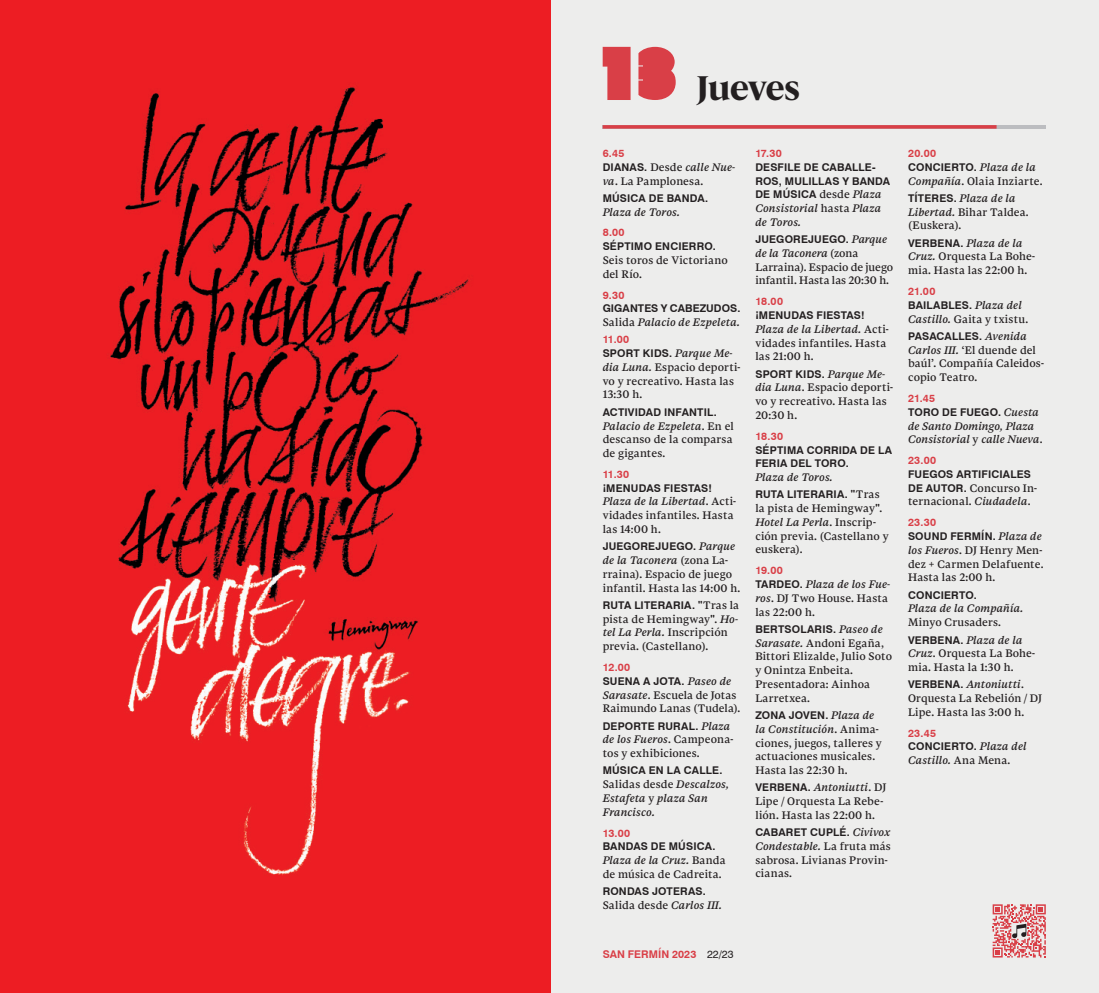
<style>
.page{position:relative;width:1099px;height:993px;background:#fff}
.page>*{position:absolute;margin:0;border:0;box-sizing:border-box;transform-origin:0 0}
.t1{font:700 33.75px "Ashler Display";letter-spacing:-.025em;color:#231f20}
.TXT1__1{font:10.62px/13.8px "Ashler Text";letter-spacing:.015em;color:#231f20}
.ultimo_parrafo{font:10.62px/13.8px "Ashler Text";letter-spacing:.015em;color:#231f20}
.TXT1__1-2{font:700 10.62px/13.8px "Swiss 721 BT";letter-spacing:.015em;color:#231f20}
.ultimo_parrafo-2{font:italic 10.62px/13.8px "Ashler Text";letter-spacing:.005em;color:#231f20}
.TXT1__1-3{font:italic 10.62px/13.8px "Ashler Text";letter-spacing:.01em;color:#231f20}
.ultimo_parrafo-3{font:700 10.62px/13.8px "Swiss 721 BT";letter-spacing:.015em;color:#231f20}
.HORAS{font:700 10.62px "Swiss 721 BT";letter-spacing:.015em;color:#d93f47}
.TXT1{font:10.62px/13.8px "Ashler Text";letter-spacing:.015em;color:#231f20}
.TXT1-2{font:italic 10.62px/13.8px "Ashler Text";letter-spacing:.005em;color:#231f20}
.s1{font-family:"Swiss 721 BT";font-weight:700}
.s2{font-style:italic}
.s3{font-family:"Ashler Text";font-weight:400;font-style:italic}
.s4{font-family:"Ashler Text";font-weight:400}
.s5{font-family:"Swiss 721 BT";font-weight:700;font-style:normal}
.s6{font-style:normal}
.s7{font-weight:400;color:#231f20}
</style>
<div class="page">
<div style="left:549px;top:0;width:549px;height:992px;background:#ededec"></div>
<hr style="left:602px;top:125px;width:443px;height:4px;background:#bcbdc0">
<svg style="left:602px;top:125px;width:394px;height:4px;background:#d54d54"></svg>
<svg style="left:602px;top:47px;width:28px;height:53px"></svg>
<svg style="left:638px;top:47px;width:37px;height:53px;background:#db535a"></svg>
<img style="left:0;top:0;width:550px;height:992px">
<svg style="left:992px;top:904px;width:53px;height:53px"></svg>
<p class="t1" style="left:696px;top:66px;width:105px">Jueves</p>
<p class="HORAS" style="left:602px;top:147px;width:23px">6.45</p>
<p class="TXT1__1" style="left:602px;top:160px;width:134px"><span class="s1">DIANAS.</span> Desde <span class="s2">calle Nue&shy;va</span>. La Pamplonesa.</p>
<p class="ultimo_parrafo-3" style="left:602px;top:191px;width:107px">MÚSICA DE BANDA.<br><span class="s3">Plaza de Toros.</span></p>
<p class="HORAS" style="left:602px;top:226px;width:23px">8.00</p>
<p class="ultimo_parrafo" style="left:602px;top:240px;width:127px"><span class="s1">SÉPTIMO ENCIERRO.<br></span>Seis toros de Victoriano del Río.</p>
<p class="HORAS" style="left:602px;top:288px;width:23px">9.30</p>
<p class="TXT1__1-2" style="left:602px;top:301px;width:139px">GIGANTES Y CABEZUDOS.<br><span class="s4">Salida</span> <span class="s3">Palacio de Ezpeleta.</span></p>
<p class="HORAS" style="left:602px;top:333px;width:28px">11.00</p>
<p class="TXT1__1" style="left:602px;top:346px;width:139px"><span class="s1">SPORT KIDS.</span> <span class="s2">Parque Me&shy;dia Luna.</span> Espacio deporti&shy;vo y recreativo. Hasta las<br>13:30 h.</p>
<p class="ultimo_parrafo" style="left:602px;top:405px;width:133px"><span class="s1">ACTIVIDAD INFANTIL.<br></span><span class="s2">Palacio de Ezpeleta</span>. En el descanso de la comparsa de gigantes.</p>
<p class="HORAS" style="left:602px;top:467px;width:28px">11.30</p>
<p class="TXT1__1" style="left:602px;top:481px;width:135px"><span class="s1">¡MENUDAS FIESTAS!<br></span><span class="s2">Plaza de la Libertad</span>. Acti&shy;vidades infantiles. Hasta las 14:00 h.</p>
<p class="TXT1__1" style="left:602px;top:539px;width:139px"><span class="s1">JUEGOREJUEGO.</span> <span class="s2">Parque de la Taconera</span> (zona La&shy;rraina). Espacio de juego infantil. Hasta las 14:00 h.</p>
<p class="ultimo_parrafo" style="left:602px;top:598px;width:138px"><span class="s1">RUTA LITERARIA.</span> "Tras la pista de Hemingway". <span class="s2">Ho&shy;tel La Perla.</span> Inscripción previa. (Castellano).</p>
<p class="HORAS" style="left:602px;top:660px;width:29px">12.00</p>
<p class="TXT1__1" style="left:602px;top:674px;width:139px"><span class="s1">SUENA A JOTA.</span> <span class="s2">Paseo de<br>Sarasate</span>. Escuela de Jotas<br>Raimundo Lanas (Tudela).</p>
<p class="TXT1__1" style="left:602px;top:719px;width:132px"><span class="s1">DEPORTE RURAL.</span> <span class="s2">Plaza de los Fueros</span>. Campeona&shy;tos y exhibiciones.</p>
<p class="ultimo_parrafo-2" style="left:602px;top:763px;width:128px"><span class="s5">MÚSICA EN LA CALLE.<br></span><span class="s6">Salidas desde</span> Descalzos,<br>Estafeta <span class="s6">y</span> plaza San<br>Francisco.</p>
<p class="HORAS" style="left:602px;top:826px;width:29px">13.00</p>
<p class="TXT1__1" style="left:602px;top:839px;width:124px"><span class="s1">BANDAS DE MÚSICA.<br></span><span class="s2">Plaza de la Cruz.</span> Banda de música de Cadreita.</p>
<p class="ultimo_parrafo-3" style="left:602px;top:884px;width:121px">RONDAS JOTERAS.<br><span class="s4">Salida desde</span> <span class="s3">Carlos III.</span></p>
<p class="HORAS" style="left:755px;top:147px;width:28px">17.30</p>
<p class="TXT1__1-2" style="left:755px;top:160px;width:136px">DESFILE DE CABALLE-<br>ROS, MULILLAS Y BANDA<br>DE MÚSICA <span class="s4">desde</span> <span class="s3">Plaza<br>Consistorial</span> <span class="s4">hasta</span> <span class="s3">Plaza de Toros.</span></p>
<p class="ultimo_parrafo" style="left:755px;top:232px;width:139px"><span class="s1">JUEGOREJUEGO.</span> <span class="s2">Parque de la Taconera</span> (zona<br>Larraina). Espacio de juego infantil. Hasta las 20:30 h.</p>
<p class="HORAS" style="left:755px;top:295px;width:29px">18.00</p>
<p class="TXT1__1" style="left:755px;top:308px;width:135px"><span class="s1">¡MENUDAS FIESTAS!<br></span><span class="s2">Plaza de la Libertad.</span> Acti&shy;vidades infantiles. Hasta las 21:00 h.</p>
<p class="ultimo_parrafo" style="left:755px;top:367px;width:139px"><span class="s1">SPORT KIDS.</span> <span class="s2">Parque Me&shy;dia Luna</span>. Espacio deporti&shy;vo y recreativo. Hasta las<br>20:30 h.</p>
<p class="HORAS" style="left:755px;top:429px;width:29px">18.30</p>
<p class="TXT1__1-2" style="left:755px;top:442px;width:138px">SÉPTIMA CORRIDA DE LA<br>FERIA DEL TORO.<br><span class="s3">Plaza de Toros.</span></p>
<p class="ultimo_parrafo" style="left:755px;top:487px;width:135px"><span class="s1">RUTA LITERARIA.</span> "Tras la pista de Hemingway".<br><span class="s2">Hotel La Perla</span>. Inscrip&shy;ción previa. (Castellano y euskera).</p>
<p class="HORAS" style="left:755px;top:564px;width:29px">19.00</p>
<p class="TXT1__1" style="left:755px;top:577px;width:136px"><span class="s1">TARDEO.</span> <span class="s2">Plaza de los Fue&shy;ros</span>. DJ Two House. Hasta las 22:00 h.</p>
<p class="TXT1" style="left:755px;top:622px;width:138px"><span class="s1">BERTSOLARIS.</span> <span class="s2">Paseo de<br>Sarasate.</span> Andoni Egaña,<br>Bittori Elizalde, Julio Soto y Onintza Enbeita.</p>
<p class="TXT1__1" style="left:755px;top:677px;width:116px">Presentadora: Ainhoa<br>Larretxea.</p>
<p class="TXT1__1" style="left:755px;top:708px;width:128px"><span class="s1">ZONA JOVEN.</span> <span class="s2">Plaza de la Constitución</span>. Anima&shy;ciones, juegos, talleres y actuaciones musicales.<br>Hasta las 22:30 h.</p>
<p class="TXT1__1" style="left:755px;top:780px;width:132px"><span class="s1">VERBENA.</span> <span class="s2">Antoniutti</span>. DJ<br>Lipe / Orquesta La Rebe&shy;lión. Hasta las 22:00 h.</p>
<p class="ultimo_parrafo" style="left:755px;top:825px;width:137px"><span class="s1">CABARET CUPLÉ.</span> <span class="s2">Civivox<br>Condestable.</span> La fruta más sabrosa. Livianas Provin&shy;cianas.</p>
<p class="HORAS" style="left:908px;top:147px;width:30px">20.00</p>
<p class="TXT1__1-3" style="left:908px;top:160px;width:136px"><span class="s5">CONCIERTO.</span> Plaza de la<br>Compañía<span class="s6">. Olaia Inziarte.</span></p>
<p class="TXT1__1" style="left:908px;top:191px;width:122px"><span class="s1">TÍTERES.</span> <span class="s2">Plaza de la<br>Libertad.</span> Bihar Taldea. (Euskera).</p>
<p class="ultimo_parrafo" style="left:908px;top:236px;width:128px"><span class="s1">VERBENA.</span> <span class="s2">Plaza de la<br>Cruz.</span> Orquesta La Bohe&shy;mia. Hasta las 22:00 h.</p>
<p class="HORAS" style="left:908px;top:285px;width:29px">21.00</p>
<p class="TXT1__1-3" style="left:908px;top:298px;width:122px"><span class="s5">BAILABLES.</span> Plaza del<br>Castillo. <span class="s6">Gaita y txistu.</span></p>
<p class="ultimo_parrafo" style="left:908px;top:329px;width:137px"><span class="s1">PASACALLES.</span> <span class="s2">Avenida<br>Carlos III.</span> ‘El duende del baúl’. Compañía Caleidos&shy;copio Teatro.</p>
<p class="HORAS" style="left:908px;top:391px;width:29px">21.45</p>
<p class="ultimo_parrafo-2" style="left:908px;top:405px;width:136px"><span class="s5">TORO DE FUEGO.</span> Cuesta de Santo Domingo, Plaza<br>Consistorial <span class="s6">y</span> calle Nueva<span class="s6">.</span></p>
<p class="HORAS" style="left:908px;top:454px;width:30px">23.00</p>
<p class="ultimo_parrafo-3" style="left:908px;top:467px;width:130px">FUEGOS ARTIFICIALES<br>DE AUTOR. <span class="s4">Concurso In&shy;ternacional.</span> <span class="s3">Ciudadela</span><span class="s4">.</span></p>
<p class="HORAS" style="left:908px;top:516px;width:30px">23.30</p>
<p class="TXT1__1" style="left:908px;top:529px;width:137px"><span class="s1">SOUND FERMÍN.</span> <span class="s2">Plaza de los Fueros</span>. DJ Henry Men&shy;dez + Carmen Delafuente.<br>Hasta las 2:00 h.</p>
<p class="TXT1__1-3" style="left:908px;top:588px;width:117px"><span class="s5">CONCIERTO.<br></span>Plaza de la Compañía.<br><span class="s6">Minyo Crusaders.</span></p>
<p class="TXT1__1" style="left:908px;top:633px;width:128px"><span class="s1">VERBENA.</span> <span class="s2">Plaza de la<br>Cruz</span>. Orquesta La Bohe&shy;mia. Hasta la 1:30 h.</p>
<p class="ultimo_parrafo" style="left:908px;top:677px;width:135px"><span class="s1">VERBENA.</span> <span class="s2">Antoniutti</span>.<br>Orquesta La Rebelión / DJ<br>Lipe. Hasta las 3:00 h.</p>
<p class="HORAS" style="left:908px;top:726px;width:30px">23.45</p>
<p class="TXT1-2" style="left:908px;top:739px;width:120px"><span class="s5">CONCIERTO.</span> Plaza del<br>Castillo. <span class="s6">Ana Mena.</span></p>
<p class="HORAS" style="left:602px;top:946px;width:132px">SAN FERMÍN 2023 <span class="s7">22/23</span></p>
</div>
